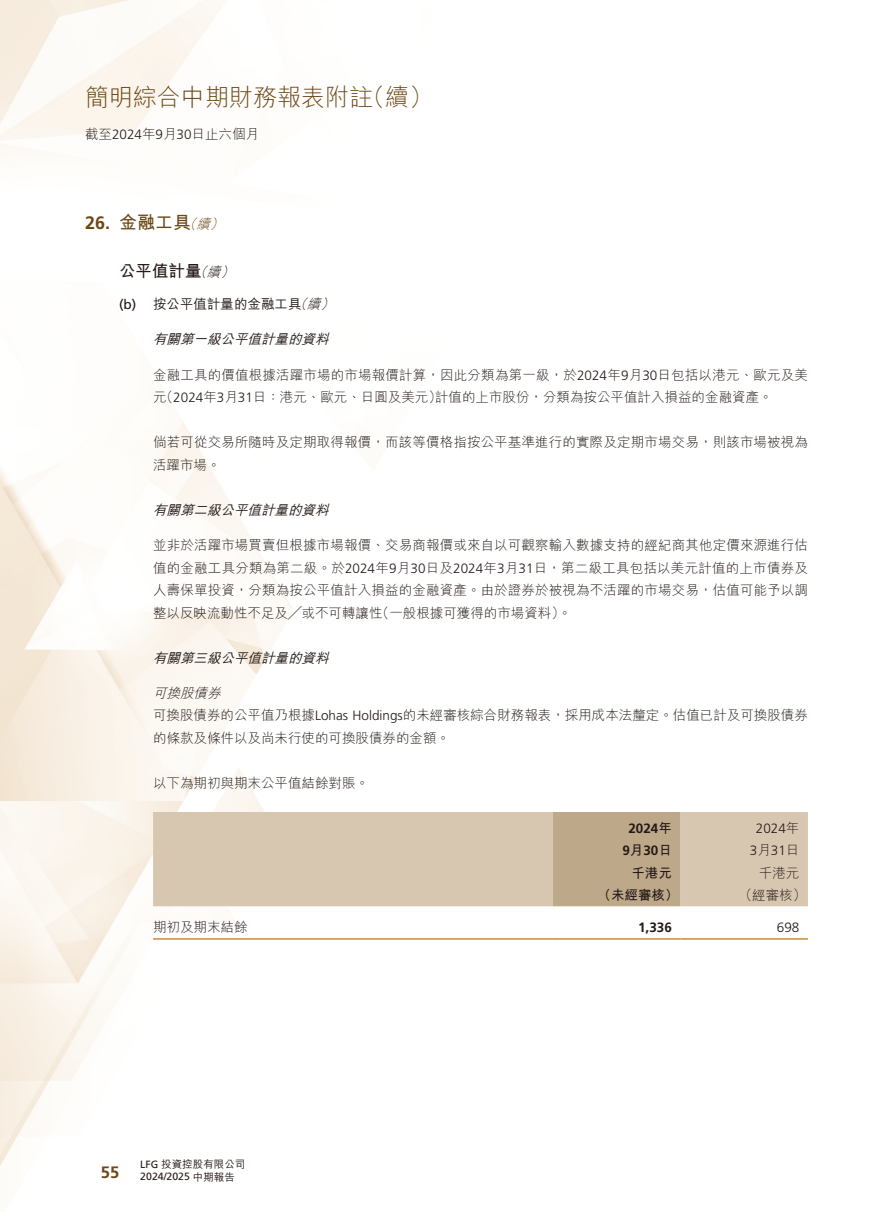
<style>
.page{position:relative;width:893px;height:1212px;background:#fff}
.page>*{position:absolute;margin:0;border:0;box-sizing:border-box;transform-origin:0 0}
.t1{font:300 24px "M Hei HK";color:#6b4715}
.t2{font:700 18px "M Hei HK";color:#6b4715}
.t3{font:700 18px "Frutiger LT Std";color:#6b4715}
.t4{font:700 16.5px "M Hei HK";color:#231916}
.t5{font:700 16.5px "Frutiger LT Std";color:#6b4715}
.t6{font:300 13.5px/22.5px "M Hei HK";letter-spacing:.01em;color:#231916}
.t7{font:italic 500 13.5px "M Hei HK";color:#231916}
.t8{font:700 13.5px/22.5px "Frutiger LT Std";color:#231916;text-align:center}
.t9{font:300 13.5px/22.5px "Frutiger LT Std";color:#231916;text-align:center}
.t10{font:500 13.5px "M Hei HK";color:#231916}
.t11{font:700 13.5px "M Hei HK";color:#231916}
.t12{font:italic 300 13.5px "M Hei HK";color:#231916}
.t13{font:italic 300 13.5px "M Hei HK";color:#6b4715}
.t14{font:13.5px "Frutiger LT Std";color:#231916}
.t15{font:10.5px "Frutiger LT Std";color:#231916}
.t16{font:500 10.5px "M Hei HK";color:#231916}
.s1{font-family:"Frutiger LT Std"}
.s2{font-weight:300;font-style:italic}
.s3{font-style:italic}
.s4{font-family:"M Hei HK"}
.s5{font-family:"Frutiger LT Std";font-weight:400}
.s6{font-family:"M Hei HK";font-weight:500}
</style>
<div class="page">
<img style="left:0;top:0;width:808px;height:1166px">
<div style="left:153px;top:812px;width:655px;height:94px;background:#d7c7b1"></div>
<svg style="left:553px;top:812px;width:127px;height:126px"></svg>
<hr style="left:153px;top:938px;width:400px;height:2px;background:#c78a3d">
<hr style="left:553px;top:938px;width:127px;height:2px;background:#c78a3d">
<hr style="left:680px;top:938px;width:128px;height:2px;background:#c78a3d">
<h1 class="t1" style="left:361px;top:85px;width:73px">（續(</h1>
<h1 class="t1" style="left:85px;top:85px;width:289px">簡明綜合中期財務報表附註</h1>
<p class="t6" style="left:85px;top:122px;width:176px">截至<span class="s1">2024</span>年月<span class="s1">9 30</span>日止六個月</p>
<h2 class="t3" style="left:85px;top:212px;width:27px">26.</h2>
<h2 class="t2" style="left:119px;top:209px;width:73px">金融工具</h2>
<p class="t13" style="left:196px;top:217px;width:19px">續</p>
<p class="t13" style="left:183px;top:217px;width:19px">（</p>
<p class="t13" style="left:210px;top:217px;width:19px">(</p>
<p class="t4" style="left:119px;top:259px;width:84px">公平值計量</p>
<p class="t12" style="left:207px;top:265px;width:19px">續</p>
<p class="t12" style="left:193px;top:265px;width:19px">（</p>
<p class="t12" style="left:220px;top:265px;width:19px">(</p>
<p class="t14" style="left:119px;top:297px;width:19px">b( )</p>
<p class="t10" style="left:153px;top:294px;width:172px">按公平值計量的金融工具<span class="s2">續</span></p>
<p class="t12" style="left:293px;top:297px;width:19px">（</p>
<p class="t12" style="left:320px;top:297px;width:19px">(</p>
<p class="t7" style="left:153px;top:330px;width:182px">有關第一級公平值計量的資料</p>
<p class="t6" style="left:435px;top:363px;width:374px;text-indent:-282px">金融工具的價值根據活躍市場的市場報價計算，因此分類為第一級，於<span class="s1">2024</span>年月<span class="s1">9 30</span>日包括以港元、歐元及美計值的上市股份，分類為按公平值計入損益的金融資產。</p>
<p class="t6" style="left:153px;top:386px;width:290px">（元 <span class="s1">2024</span>年月<span class="s1">3 31</span>日：港元、歐元、日圓及美元）</p>
<p class="t6" style="left:153px;top:431px;width:656px">倘若可從交易所隨時及定期取得報價，而該等價格指按公平基準進行的實際及定期市場交易，則該市場被視為活躍市場。</p>
<p class="t7" style="left:153px;top:500px;width:182px">有關第二級公平值計量的資料</p>
<p class="t6" style="left:153px;top:534px;width:656px">並非於活躍市場買賣但根據市場報價、交易商報價或來自以可觀察輸入數據支持的經紀商其他定價來源進行估</p>
<p class="t6" style="left:153px;top:556px;width:656px">值的金融工具分類為第二級。於<span class="s1">2024</span>年月<span class="s1">9 30</span>日及<span class="s1">2024</span>年月<span class="s1">3 31</span>日，第二級工具包括以美元計值的上市債券及</p>
<p class="t6" style="left:153px;top:579px;width:656px">人壽保單投資，分類為按公平值計入損益的金融資產。由於證券於被視為不活躍的市場交易，估值可能予以調</p>
<p class="t6" style="left:376px;top:601px;width:197px">（一般根據可獲得的市場資料。(</p>
<p class="t6" style="left:153px;top:601px;width:231px">整以反映流動性不足及╱或不可轉讓性</p>
<p class="t7" style="left:153px;top:648px;width:182px">有關第三級公平值計量的資料</p>
<p class="t6" style="left:153px;top:681px;width:656px"><span class="s3">可換股債券<br></span>可換股債券的公平值乃根據<span class="s1">Lohas Holdings</span>的未經審核綜合財務報表，採用成本法釐定。估值已計及可換股債券的條款及條件以及尚未行使的可換股債券的金額。</p>
<p class="t6" style="left:153px;top:771px;width:218px">以下為期初與期末公平值結餘對賬。</p>
<p class="t8" style="left:622px;top:817px;width:51px">2024<span class="s4">年<br>月</span>9 30<span class="s4">日</span></p>
<p class="t9" style="left:750px;top:817px;width:51px">2024<span class="s4">年<br>月</span>3 31<span class="s4">日</span></p>
<p class="t6" style="left:759px;top:861px;width:42px">千港元</p>
<p class="t11" style="left:631px;top:863px;width:42px">千港元</p>
<p class="t6" style="left:153px;top:915px;width:96px">期初及期末結餘</p>
<p class="t11" style="left:598px;top:885px;width:82px">（未經審核）</p>
<p class="t8" style="left:638px;top:916px;width:35px">1,336</p>
<p class="t6" style="left:739px;top:884px;width:69px">（經審核(</p>
<p class="t9" style="left:777px;top:916px;width:24px">698</p>
<p class="t5" style="left:101px;top:1163px;width:20px">55</p>
<p class="t16" style="left:140px;top:1157px;width:107px"><span class="s5">LFG</span> 投資控股有限公司</p>
<p class="t15" style="left:140px;top:1170px;width:96px">2024/2025 <span class="s6">中期報告</span></p>
</div>
